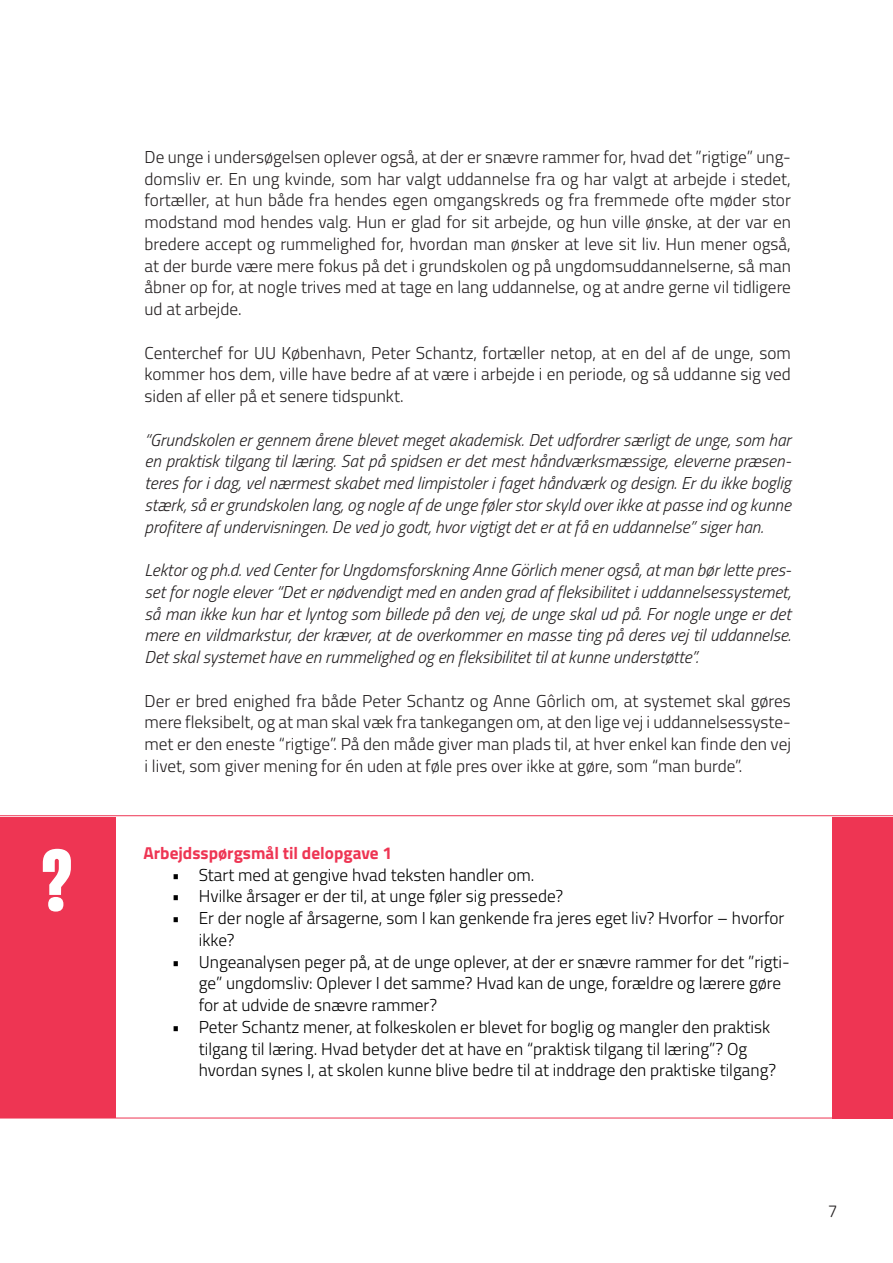
<style>
.page{position:relative;width:893px;height:1263px;background:#fff}
.page>*{position:absolute;margin:0;border:0;box-sizing:border-box;transform-origin:0 0}
.tekst_11_5_14_5{font:300 17.25px/21.8px "Titillium";color:#231f20;text-align:justify}
.tekst_11_5_14_5-2{font:italic 300 17.25px/21.8px "Titillium";color:#231f20;text-align:justify}
.t1{font:300 17.25px/21.8px "Titillium";color:#000}
.tekst_11_5_14_5-3{font:700 17.25px "Titillium";color:#ee3553}
</style>
<div class="page">
<div style="left:0;top:817px;width:115px;height:301px;background:#ee3553"></div>
<div style="left:832px;top:817px;width:61px;height:301px;background:#ee3553"></div>
<hr style="left:0;top:815px;width:893px;height:1px;background:#ee3553">
<hr style="left:0;top:1118px;width:893px;height:1px;background:#ee3553">
<svg style="left:43px;top:849px;width:28px;height:62px"></svg>
<p class="tekst_11_5_14_5" style="left:145px;top:145px;width:648px">De unge i undersøgelsen oplever også, at der er snævre rammer for, hvad det ”rigtige” ung&shy;domsliv er. En ung kvinde, som har valgt uddannelse fra og har valgt at arbejde i stedet, fortæller, at hun både fra hendes egen omgangskreds og fra fremmede ofte møder stor modstand mod hendes valg. Hun er glad for sit arbejde, og hun ville ønske, at der var en bredere accept og rummelighed for, hvordan man ønsker at leve sit liv. Hun mener også, at der burde være mere fokus på det i grundskolen og på ungdomsuddannelserne, så man åbner op for, at nogle trives med at tage en lang uddannelse, og at andre gerne vil tidligere ud at arbejde.</p>
<p class="tekst_11_5_14_5" style="left:145px;top:341px;width:648px">Centerchef for UU København, Peter Schantz, fortæller netop, at en del af de unge, som kommer hos dem, ville have bedre af at være i arbejde i en periode, og så uddanne sig ved siden af eller på et senere tidspunkt.</p>
<p class="tekst_11_5_14_5-2" style="left:145px;top:428px;width:648px">“Grundskolen er gennem årene blevet meget akademisk. Det udfordrer særligt de unge, som har en praktisk tilgang til læring. Sat på spidsen er det mest håndværksmæssige, eleverne præsen&shy;teres for i dag, vel nærmest skabet med limpistoler i faget håndværk og design. Er du ikke boglig stærk, så er grundskolen lang, og nogle af de unge føler stor skyld over ikke at passe ind og kunne profitere af undervisningen. De ved jo godt, hvor vigtigt det er at få en uddannelse” siger han.</p>
<p class="tekst_11_5_14_5-2" style="left:145px;top:558px;width:648px">Lektor og ph.d. ved Center for Ungdomsforskning Anne Görlich mener også, at man bør lette pres&shy;set for nogle elever “Det er nødvendigt med en anden grad af fleksibilitet i uddannelsessystemet, så man ikke kun har et lyntog som billede på den vej, de unge skal ud på. For nogle unge er det mere en vildmarkstur, der kræver, at de overkommer en masse ting på deres vej til uddannelse.<br>Det skal systemet have en rummelighed og en fleksibilitet til at kunne understøtte”.</p>
<p class="tekst_11_5_14_5" style="left:145px;top:689px;width:648px">Der er bred enighed fra både Peter Schantz og Anne Gôrlich om, at systemet skal gøres mere fleksibelt, og at man skal væk fra tankegangen om, at den lige vej i uddannelsessyste&shy;met er den eneste “rigtige”. På den måde giver man plads til, at hver enkel kan finde den vej i livet, som giver mening for én uden at føle pres over ikke at gøre, som “man burde”.</p>
<p class="tekst_11_5_14_5-3" style="left:144px;top:840px;width:250px">Arbejdsspørgsmål til delopgave 1</p>
<p class="t1" style="left:172px;top:863px;width:364px">• Start med at gengive hvad teksten handler om.</p>
<p class="t1" style="left:172px;top:885px;width:393px">• Hvilke årsager er der til, at unge føler sig pressede?</p>
<p class="t1" style="left:199px;top:906px;width:587px;text-indent:-27px">• Er der nogle af årsagerne, som I kan genkende fra jeres eget liv? Hvorfor – hvorfor ikke?</p>
<p class="t1" style="left:199px;top:950px;width:593px;text-indent:-27px">• Ungeanalysen peger på, at de unge oplever, at der er snævre rammer for det ”rigti&shy;ge” ungdomsliv: Oplever I det samme? Hvad kan de unge, forældre og lærere gøre for at udvide de snævre rammer?</p>
<p class="t1" style="left:199px;top:1015px;width:579px;text-indent:-27px">• Peter Schantz mener, at folkeskolen er blevet for boglig og mangler den praktisk tilgang til læring. Hvad betyder det at have en “praktisk tilgang til læring”? Og hvordan synes I, at skolen kunne blive bedre til at inddrage den praktiske tilgang?</p>
<p class="tekst_11_5_14_5" style="left:828px;top:1199px;width:11px">7</p>
</div>
